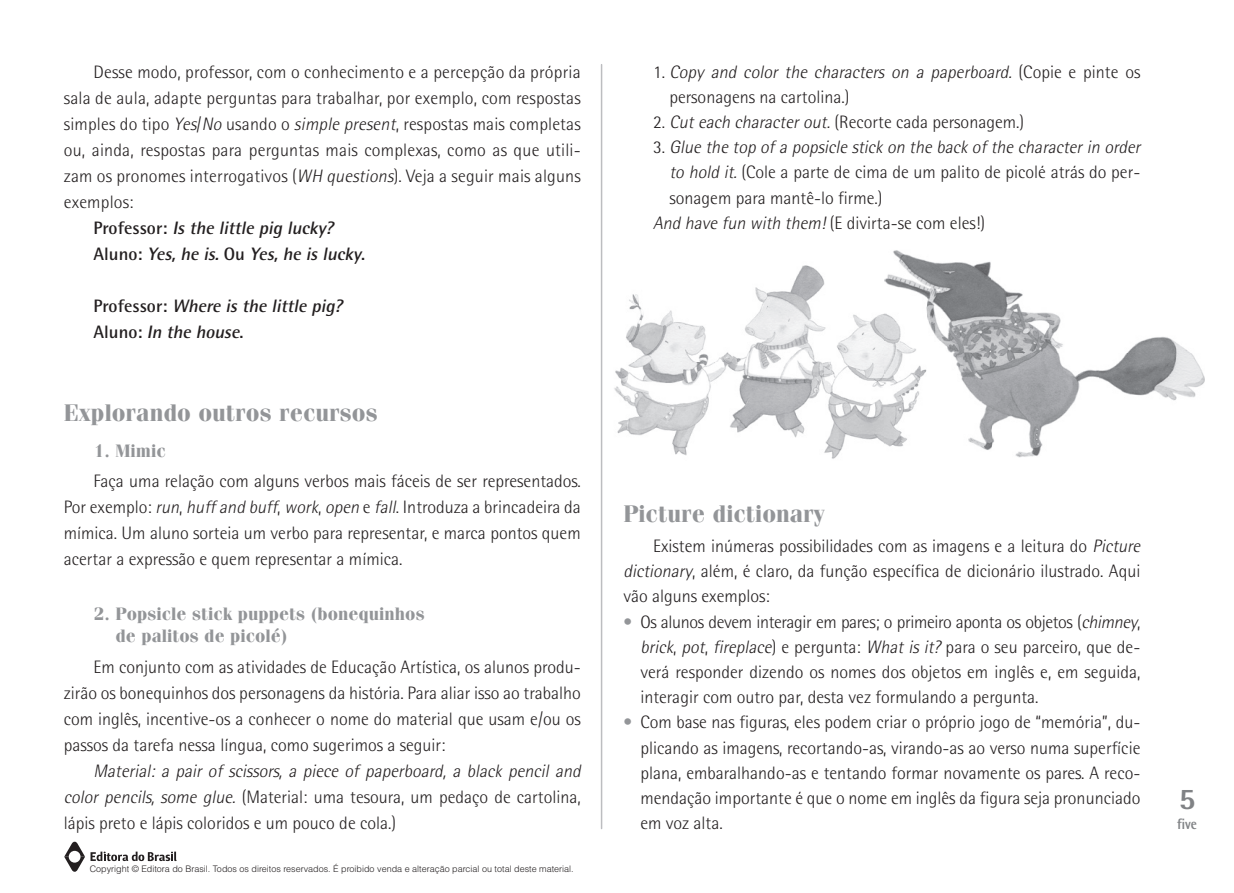
<style>
.page{position:relative;width:1234px;height:893px;background:#fff}
.page>*{position:absolute;margin:0;border:0;box-sizing:border-box;transform-origin:0 0}
.t1{font:800 30px "Rotis Semi Sans";color:#808285}
.t2{font:700 24px "Fenice";color:#939598}
.t3{font:300 18px/25.2px "Rotis Semi Sans";color:#231f20;text-align:justify}
.t4{font:italic 700 18px/26.1px "Rotis Semi Sans";color:#231f20}
.t5{font:700 18px/22.5px "Fenice";color:#939598}
.t6{font:italic 300 18px "Rotis Semi Sans";color:#231f20}
.t7{font:800 15px "Rotis Semi Sans";color:#808285;scale:.85 1}
.t8{font:300 9px "Helvetica";color:#231f20}
.s1{font-style:italic}
.s2{font-style:normal}
.s3{color:#939598}
</style>
<div class="page">
<hr style="left:600px;top:65px;width:2px;height:763px;background:#bcbdc0">
<svg style="left:64px;top:841px;width:113px;height:31px"></svg>
<img style="left:626px;top:265px;width:258px;height:98px">
<img style="left:614px;top:363px;width:270px;height:96px">
<img style="left:893px;top:250px;width:299px;height:104px">
<img style="left:926px;top:354px;width:278px;height:104px">
<img style="left:884px;top:261px;width:42px;height:186px">
<p class="t3" style="left:94px;top:59px;width:488px">Desse modo, professor, com o conhecimento e a percepção da própria</p>
<p class="t3" style="left:64px;top:85px;width:518px">sala de aula, adapte perguntas para trabalhar, por exemplo, com respostas</p>
<p class="t3" style="left:64px;top:111px;width:518px">simples do tipo <span class="s1">Yes</span>/<span class="s1">No</span> usando o <span class="s1">simple present</span>, respostas mais completas</p>
<p class="t3" style="left:64px;top:137px;width:518px">ou, ainda, respostas para perguntas mais complexas, como as que utili-</p>
<p class="t3" style="left:64px;top:163px;width:518px">zam os pronomes interrogativos (<span class="s1">WH questions</span>). Veja a seguir mais alguns</p>
<p class="t3" style="left:64px;top:189px;width:71px">exemplos:</p>
<p class="t4" style="left:94px;top:215px;width:245px"><span class="s2">P ro fe s s o r :</span> Is the little pig lucky?</p>
<p class="t4" style="left:94px;top:241px;width:273px"><span class="s2">A l u n o :</span> Yes, he is. <span class="s2">O u</span> Yes, he is lucky<span class="s2">.</span></p>
<p class="t4" style="left:94px;top:293px;width:254px"><span class="s2">P ro fe s s o r :</span> Where is the little pig?<br><span class="s2">A l u n o :</span> In the house<span class="s2">.</span></p>
<h2 class="t2" style="left:64px;top:399px;width:315px">Explorando outros recursos</h2>
<p class="t5" style="left:94px;top:439px;width:74px">1. Mimic</p>
<p class="t3" style="left:64px;top:468px;width:518px;line-height:26.1px;text-indent:30px">Faça uma relação com alguns verbos mais fáceis de ser representados.<br>Por exemplo: <span class="s1">run</span>, <span class="s1">huffand buff</span>, <span class="s1">work</span>, <span class="s1">open</span> e <span class="s1">fall</span>. Introduza a brincadeira da mímica. Um aluno sorteia um verbo para representar, e marca pontos quem acertar a expressão e quem representar a mímica.</p>
<p class="t5" style="left:116px;top:602px;width:310px;text-indent:-22px">2. Popsicle stick puppets (bonequinhos de palitos de picolé)</p>
<p class="t3" style="left:64px;top:654px;width:518px;line-height:26.1px;text-indent:30px">Em conjunto com as atividades de Educação Artística, os alunos produ&shy;zirão os bonequinhos dos personagens da história. Para aliar isso ao trabalho com inglês, incentive-os a conhecer o nome do material que usam e/ou os passos da tarefa nessa língua, como sugerimos a seguir:</p>
<p class="t3" style="left:64px;top:758px;width:522px;line-height:26.1px;text-align:left;text-indent:30px"><span class="s1">Material: a pair of scissors, a piece of paperboard, a black pencil and color pencils, some glue.</span> (Material: uma tesoura, um pedaço de cartolina, lápis preto e lápis coloridos e um pouco de cola.)</p>
<p class="t8" style="left:90px;top:863px;width:485px">Copyright © Editora do Brasil. Todos os direitos reservados. É proibido venda e alteração parcial ou total deste material.</p>
<p class="t3" style="left:669px;top:59px;width:472px;text-indent:-16px">1 . <span class="s1">Copy and color the characters on a paperboard.</span> ( Co p i e e p i n te o s personagens na cartolina.)</p>
<p class="t3" style="left:653px;top:109px;width:372px">2. <span class="s1">Cuteach characterout.</span>(Recorte cada personagem.)</p>
<p class="t6" style="left:653px;top:137px;width:492px"><span class="s2">3 .</span> Glue the top ofa popsicle stick on the back ofthe characterin order</p>
<p class="t3" style="left:669px;top:160px;width:472px"><span class="s1">to hold it.</span>(Cole a parte de cima de um palito de picolé atrás do per-</p>
<p class="t3" style="left:669px;top:185px;width:214px">sonagem para mantê-lo firme.)</p>
<p class="t3" style="left:653px;top:210px;width:333px"><span class="s1">And have fun with them!</span>(E divirta-se com eles!)</p>
<h2 class="t2" style="left:623px;top:500px;width:203px">Picture dictionary</h2>
<p class="t3" style="left:623px;top:533px;width:522px;text-align:left;text-indent:30px">Existem inúmeras possibilidades com as imagens e a leitura do <span class="s1">Picture dictionary</span>, além, é claro, da função específica de dicionário ilustrado. Aqui vão alguns exemplos:</p>
<p class="t3" style="left:640px;top:609px;width:502px;text-indent:-17px"><span class="s3">•</span> Os alunos devem interagir em pares; o primeiro aponta os objetos (<span class="s1">chimney</span>, <span class="s1">brick</span>, <span class="s1">pot</span>, <span class="s1">fireplace</span>) e pergunta: <span class="s1">What is it?</span> para o seu parceiro, que de&shy;verá responder dizendo os nomes dos objetos em inglês e, em seguida, interagir com outro par, desta vez formulando a pergunta.</p>
<p class="t3" style="left:640px;top:710px;width:501px;text-indent:-17px"><span class="s3">•</span> Com base nas figuras, eles podem criar o próprio jogo de “memória”, du&shy;plicando as imagens, recortando-as, virando-as ao verso numa superfície plana, embaralhando-as e tentando formar novamente os pares. A reco&shy;mendação importante é que o nome em inglês da figura seja pronunciado em voz alta.</p>
<h1 class="t1" style="left:1178px;top:779px;width:18px">5</h1>
<p class="t7" style="left:1176px;top:815px;width:25px">five</p>
</div>
